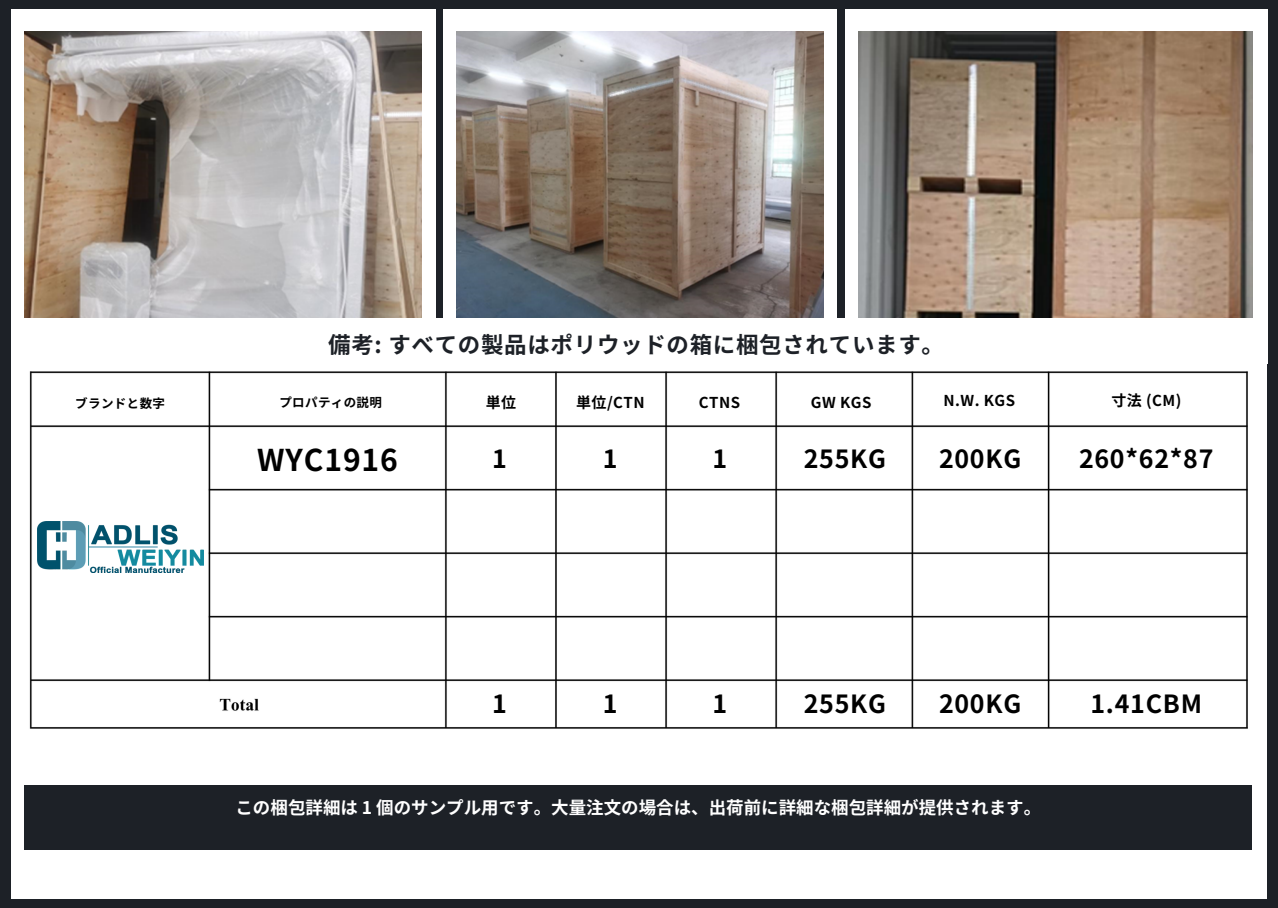
<style>
.page{position:relative;width:1278px;height:908px;background:#1d2127}
.page>*{position:absolute;margin:0;border:0;box-sizing:border-box;transform-origin:0 0}
.t1{font:700 30px "Source Han Sans JP";letter-spacing:.03em;color:#000}
.t2{font:700 25px "Source Han Sans JP";letter-spacing:.03em;color:#000}
.t3{font:700 22.5px "Source Han Sans JP";letter-spacing:.03em;color:#1d2127}
.t4{font:700 17.5px "Source Han Sans JP";color:#fff}
.t5{font:700 15px "Source Han Sans JP";letter-spacing:.03em;color:#000}
.t6{font:700 12.5px "Source Han Sans JP";letter-spacing:.03em;color:#000}
</style>
<div class="page">
<div style="left:11px;top:10px;width:425px;height:354px;background:#fff"></div>
<div style="left:444px;top:10px;width:392px;height:354px;background:#fff"></div>
<div style="left:845px;top:10px;width:422px;height:354px;background:#fff"></div>
<img style="left:25px;top:32px;width:397px;height:286px">
<img style="left:457px;top:32px;width:366px;height:286px">
<img style="left:858px;top:32px;width:394px;height:286px">
<div style="left:11px;top:318px;width:1255px;height:580px;background:#fff"></div>
<div style="left:25px;top:785px;width:1227px;height:64px;background:#1d2127"></div>
<img style="left:29px;top:371px;width:1219px;height:358px">
<div style="left:38px;top:376px;width:165px;height:47px;background:#fff"></div>
<div style="left:213px;top:376px;width:224px;height:47px;background:#fff"></div>
<div style="left:449px;top:377px;width:102px;height:47px;background:#fff"></div>
<div style="left:561px;top:376px;width:102px;height:47px;background:#fff"></div>
<div style="left:670px;top:376px;width:103px;height:47px;background:#fff"></div>
<div style="left:780px;top:377px;width:128px;height:46px;background:#fff"></div>
<div style="left:916px;top:377px;width:128px;height:46px;background:#fff"></div>
<div style="left:1053px;top:377px;width:184px;height:46px;background:#fff"></div>
<img style="left:38px;top:521px;width:166px;height:51px">
<p class="t3" style="left:328px;top:327px;width:617px">備考: すべての製品はポリウッドの箱に梱包されています。</p>
<p class="t6" style="left:75px;top:393px;width:91px">ブランドと数字</p>
<p class="t6" style="left:279px;top:392px;width:104px">プロパティの説明</p>
<p class="t5" style="left:486px;top:391px;width:32px">単位</p>
<p class="t5" style="left:576px;top:391px;width:70px">単位/CTN</p>
<p class="t5" style="left:699px;top:391px;width:43px">CTNS</p>
<p class="t5" style="left:811px;top:391px;width:62px">GW KGS</p>
<p class="t5" style="left:943px;top:388px;width:73px">N.W. KGS</p>
<p class="t5" style="left:1111px;top:388px;width:72px">寸法 (CM)</p>
<h1 class="t1" style="left:257px;top:436px;width:142px">WYC1916</h1>
<h2 class="t2" style="left:492px;top:439px;width:16px">1</h2>
<h2 class="t2" style="left:603px;top:439px;width:16px">1</h2>
<h2 class="t2" style="left:712px;top:439px;width:16px">1</h2>
<h2 class="t2" style="left:804px;top:439px;width:84px">255KG</h2>
<h2 class="t2" style="left:939px;top:439px;width:84px">200KG</h2>
<h2 class="t2" style="left:1079px;top:439px;width:136px">260*62*87</h2>
<h2 class="t2" style="left:492px;top:684px;width:16px">1</h2>
<h2 class="t2" style="left:603px;top:684px;width:16px">1</h2>
<h2 class="t2" style="left:712px;top:684px;width:16px">1</h2>
<h2 class="t2" style="left:804px;top:684px;width:84px">255KG</h2>
<h2 class="t2" style="left:939px;top:684px;width:84px">200KG</h2>
<h2 class="t2" style="left:1090px;top:684px;width:113px">1.41CBM</h2>
<p class="t4" style="left:235px;top:794px;width:807px">この梱包詳細は 1 個のサンプル用です。大量注文の場合は、出荷前に詳細な梱包詳細が提供されます。</p>
</div>
